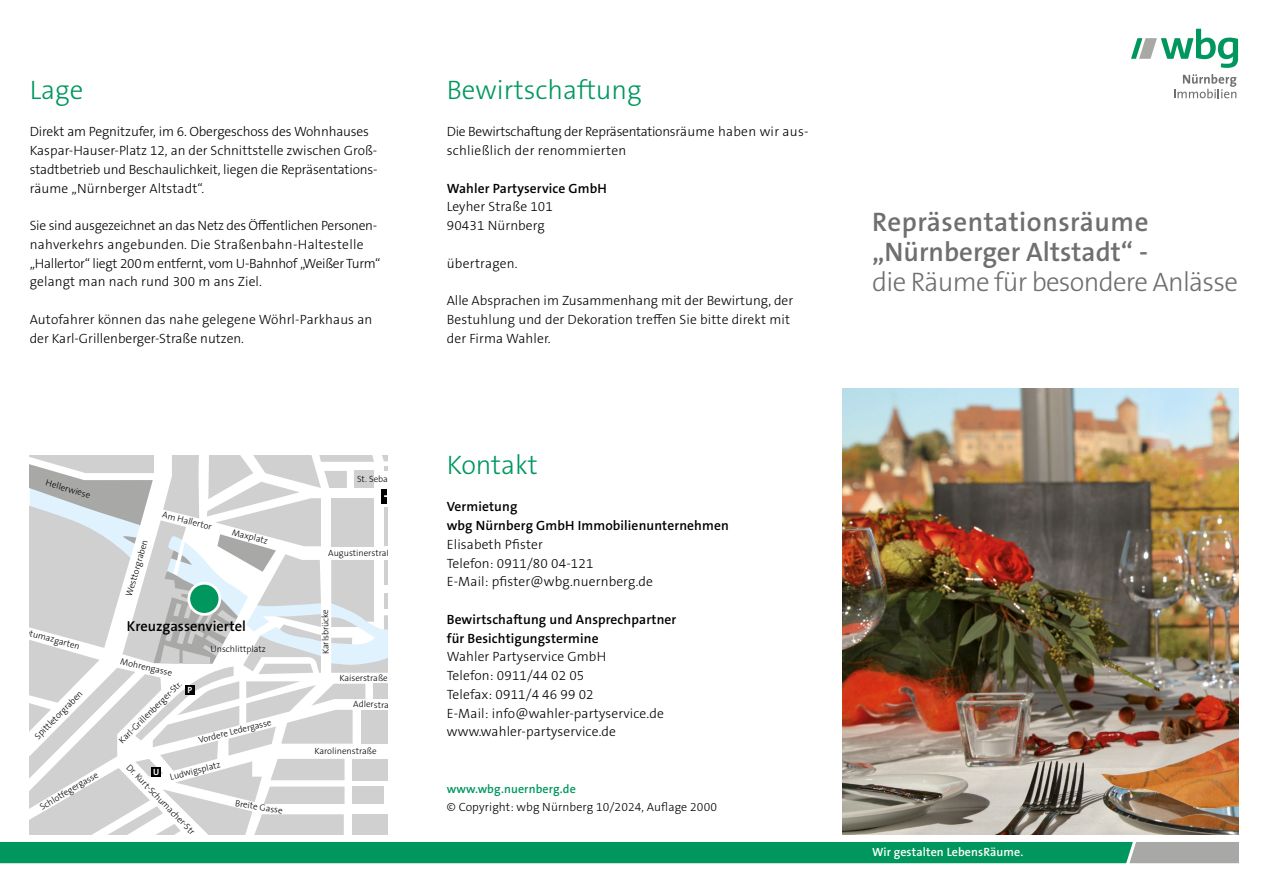
<style>
.page{position:relative;width:1268px;height:893px;background:#fff}
.page>*{position:absolute;margin:0;border:0;box-sizing:border-box;transform-origin:0 0}
.t1{font:300 27px "The Sans B3";letter-spacing:-.025em;color:#706f6f}
.HL2{font:300 27px "The Sans B3";color:#00975f}
.t2{font:600 27px "The Sans B6";color:#706f6f}
.t3{font:600 27px "The Sans B6";letter-spacing:.02em;color:#706f6f}
.t4{font:600 14.4px "The Sans B6";color:#000}
.Copy{font:300 13.5px/18.8px "The Sans B3";color:#000}
.Copy-2{font:300 13.5px/18.8px "The Sans B3";letter-spacing:-.02em;color:#000}
.Copy-3{font:600 13.5px/18.8px "The Sans B6";letter-spacing:.01em;color:#000}
.Copy-4{font:300 13.5px "The Sans B3";letter-spacing:.02em;color:#000}
.HL2-2{font:300 12px "The Sans B3";letter-spacing:.01em;color:#000}
.t5{font:600 12px "The Sans B6";letter-spacing:.01em;color:#fff}
.t6{font:600 12px "The Sans B6";letter-spacing:.01em;color:#00975f}
.t7{font:300 9px "The Sans B3";letter-spacing:-.005em;color:#000}
.t8{font:700 9px "The Sans B7";color:#fff}
</style>
<div class="page">
<svg style="left:0;top:842px;width:1237px;height:21px;background:#0e9865"></svg>
<svg style="left:1174px;top:74px;width:62px;height:24px"></svg>
<svg style="left:1131px;top:29px;width:106px;height:39px"></svg>
<img style="left:842px;top:388px;width:395px;height:447px">
<svg style="left:30px;top:455px;width:357px;height:380px"></svg>
<div style="left:151px;top:767px;width:10px;height:10px;background:#000"></div>
<div style="left:185px;top:685px;width:10px;height:9px;background:#000"></div>
<p class="HL2" style="left:30px;top:72px;width:55px">Lage</p>
<p class="HL2" style="left:446px;top:72px;width:196px">Bewirtschaftung</p>
<p class="Copy" style="left:446px;top:122px;width:363px">Die Bewirtschaftung der Repräsentationsräume haben wir aus&shy;schließlich der renommierten</p>
<p class="Copy-3" style="left:446px;top:179px;width:161px">Wahler Partyservice GmbH</p>
<p class="Copy" style="left:446px;top:197px;width:108px">Leyher Straße 101</p>
<p class="Copy" style="left:446px;top:216px;width:100px">90431 Nürnberg</p>
<p class="Copy-4" style="left:446px;top:254px;width:72px">übertragen.</p>
<p class="Copy" style="left:446px;top:291px;width:348px">Alle Absprachen im Zusammenhang mit der Bewirtung, der<br>Bestuhlung und der Dekoration treffen Sie bitte direkt mit der Firma Wahler.</p>
<p class="Copy" style="left:30px;top:122px;width:349px">Direkt am Pegnitzufer, im 6. Obergeschoss des Wohnhauses Kaspar-Hauser-Platz 12, an der Schnittstelle zwischen Groß&shy;stadtbetrieb und Beschaulichkeit, liegen die Repräsentations&shy;räume „Nürnberger Altstadt“.</p>
<p class="Copy-2" style="left:30px;top:216px;width:352px">Sie sind ausgezeichnet an das Netz des Öffentlichen Personen&shy;nahverkehrs angebunden. Die Straßenbahn-Haltestelle „Hallertor“ liegt 200m entfernt, vom U-Bahnhof „Weißer Turm“ gelangt man nach rund 300 m ans Ziel.</p>
<p class="Copy" style="left:30px;top:310px;width:344px">Autofahrer können das nahe gelegene Wöhrl-Parkhaus an der Karl-Grillenberger-Straße nutzen.</p>
<p class="t7" style="left:47px;top:478px;width:47px;rotate:16deg">Hellerwiese</p>
<p class="t7" style="left:17px;top:624px;width:68px;rotate:15deg">Kontumazgarten</p>
<p class="t7" style="left:124px;top:595px;width:60px;rotate:-74deg">Westtorgraben</p>
<p class="t7" style="left:164px;top:510px;width:52px;rotate:14deg">Am Hallertor</p>
<p class="t7" style="left:233px;top:527px;width:38px;rotate:15deg">Maxplatz</p>
<p class="t4" style="left:127px;top:618px;width:121px">Kreuzgassenviertel</p>
<p class="t7" style="left:122px;top:656px;width:54px;rotate:13deg">Mohrengasse</p>
<p class="t7" style="left:210px;top:644px;width:57px">Unschlittplatz</p>
<p class="t7" style="left:117px;top:738px;width:86px;rotate:-45deg">Karl-G rillenberger-Str.</p>
<p class="t8" style="left:188px;top:685px;width:6px">P</p>
<p class="t7" style="left:33px;top:734px;width:66px;rotate:-46deg">Spittletorgraben</p>
<p class="t7" style="left:38px;top:803px;width:68px;rotate:-31deg">Schlotfegergasse</p>
<p class="t7" style="left:132px;top:762px;width:97px;rotate:46deg">Dr. Kurt-Schumacher-Str.</p>
<p class="t7" style="left:197px;top:735px;width:76px;rotate:-14deg">Vordere Ledergasse</p>
<p class="t7" style="left:169px;top:772px;width:53px;rotate:-14deg">Ludwigsplatz</p>
<p class="t8" style="left:153px;top:767px;width:8px">U</p>
<p class="t7" style="left:236px;top:798px;width:50px;rotate:9deg">Breite G asse</p>
<p class="t7" style="left:357px;top:474px;width:49px">St. Sebaldus</p>
<p class="t7" style="left:328px;top:548px;width:69px">Augustinerstraße</p>
<p class="t7" style="left:321px;top:654px;width:47px;rotate:-91deg">Karlsbrücke</p>
<p class="t7" style="left:339px;top:673px;width:50px">Kaiserstraße</p>
<p class="t7" style="left:353px;top:699px;width:47px;rotate:1deg">Adlerstraße</p>
<p class="t7" style="left:314px;top:746px;width:64px">Karolinenstraße</p>
<p class="HL2" style="left:446px;top:447px;width:92px">Kontakt</p>
<p class="Copy-3" style="left:446px;top:497px;width:72px">Vermietung</p>
<p class="Copy-3" style="left:446px;top:516px;width:283px">wbg Nürnberg GmbH Immobilienunternehmen</p>
<p class="Copy" style="left:446px;top:535px;width:97px">Elisabeth Pfister</p>
<p class="Copy" style="left:446px;top:554px;width:148px">Telefon: 0911/80 04-121</p>
<p class="Copy" style="left:446px;top:572px;width:208px">E-Mail: pfister@wbg.nuernberg.de</p>
<p class="Copy-3" style="left:446px;top:610px;width:231px">Bewirtschaftung und Ansprechpartner für Besichtigungstermine</p>
<p class="Copy" style="left:446px;top:647px;width:161px">Wahler Partyservice GmbH</p>
<p class="Copy" style="left:446px;top:666px;width:139px">Telefon: 0911/44 02 05</p>
<p class="Copy" style="left:446px;top:685px;width:148px">Telefax: 0911/4 46 99 02</p>
<p class="Copy" style="left:446px;top:704px;width:218px">E-Mail: info@wahler-partyservice.de</p>
<p class="Copy" style="left:446px;top:722px;width:171px">www.wahler-partyservice.de</p>
<p class="t6" style="left:446px;top:781px;width:131px">www.wbg.nuernberg.de</p>
<p class="HL2-2" style="left:446px;top:800px;width:272px">© Copyright: wbg Nürnberg 10/2024, Auflage 2000</p>
<p class="t3" style="left:872px;top:205px;width:278px">Repräsentationsräume</p>
<p class="t2" style="left:872px;top:235px;width:277px">„Nürnberger Altstadt“ -</p>
<p class="t1" style="left:872px;top:265px;width:367px">die Räume für besondere Anlässe</p>
<p class="t5" style="left:872px;top:844px;width:152px">Wir gestalten LebensRäume.</p>
</div>
